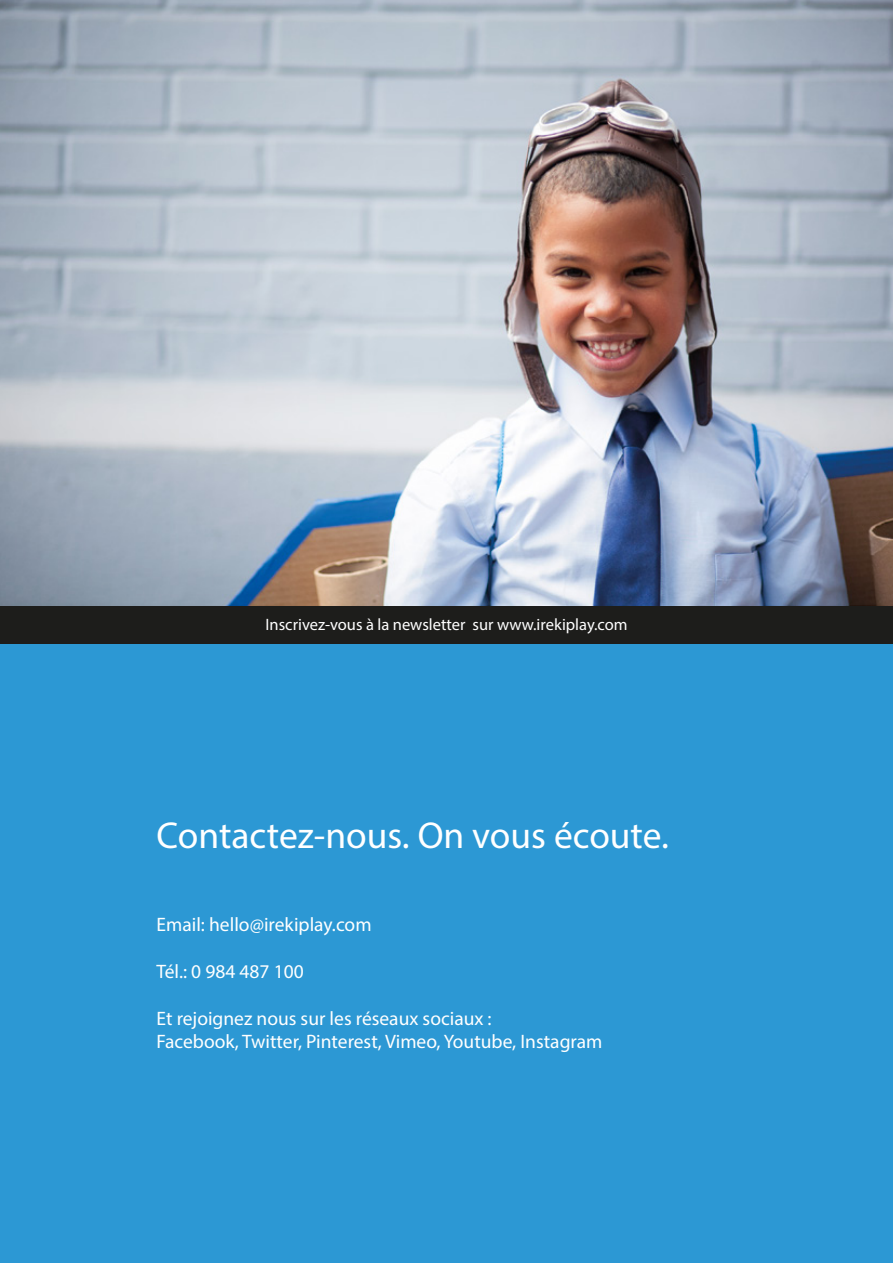
<style>
.page{position:relative;width:893px;height:1263px;background:#fff}
.page>*{position:absolute;margin:0;border:0;box-sizing:border-box;transform-origin:0 0}
.t1{font:37.5px "Myriad Pro";color:#fff}
.t2{font:19.5px/23.4px "Myriad Pro";color:#fff}
.t3{font:16.5px "Myriad Pro";color:#fff}
</style>
<div class="page">
<div style="left:0;top:642px;width:893px;height:621px;background:#2c98d4"></div>
<div style="left:0;top:601px;width:893px;height:42px;background:#1d1d1b"></div>
<img style="left:0;top:0;width:893px;height:605px">
<p class="t3" style="left:265px;top:614px;width:364px">Inscrivez-vous à la newsletter sur www.irekiplay.com</p>
<h1 class="t1" style="left:157px;top:813px;width:514px">Contactez-nous. On vous écoute.</h1>
<p class="t2" style="left:157px;top:913px;width:217px">Email: hello@irekiplay.com</p>
<p class="t2" style="left:157px;top:959px;width:149px">Tél.: 0 984 487 100</p>
<p class="t2" style="left:157px;top:1006px;width:447px">Et rejoignez nous sur les réseaux sociaux :<br>Facebook, Twitter, Pinterest, Vimeo, Youtube, Instagram</p>
</div>
